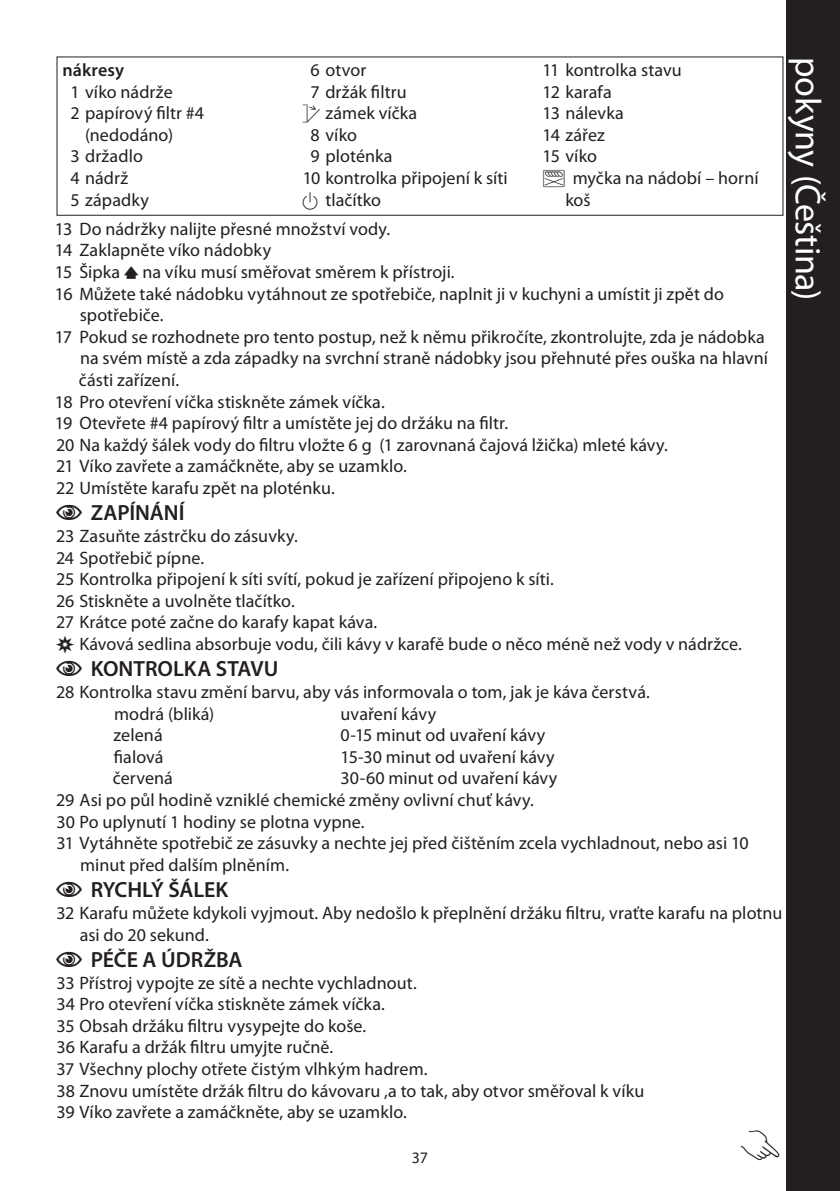
<style>
.page{position:relative;width:840px;height:1191px;background:#fff}
.page>*{position:absolute;margin:0;border:0;box-sizing:border-box;transform-origin:0 0}
.t1{font:36px "Myriad Pro";letter-spacing:-.01em;color:#fff}
.t2{font:32px "Myriad Points";color:#231f20}
.t3{font:600 22px "Myriad Pro";letter-spacing:-.005em;color:#231f20}
.t4{font:18px/21.6px "Myriad Pro";letter-spacing:.005em;color:#231f20}
.t5{font:600 18px "Myriad Pro";letter-spacing:.005em;color:#231f20}
.t6{font:16px "Myriad Pro";color:#231f20}
.s1{font-family:"Myriad Graphics"}
.s2{font-family:"Myriad Bitsn Bobs"}
.s3{font-family:"Myriad Points";font-weight:400}
</style>
<div class="page">
<div style="left:785px;top:0;width:54px;height:1191px;background:#231f20"></div>
<p class="t5" style="left:62px;top:60px;width:63px">nákresy</p>
<p class="t4" style="left:70px;top:81px;width:104px">1 víko nádrže</p>
<p class="t4" style="left:70px;top:102px;width:135px">2 papírový filtr #4</p>
<p class="t4" style="left:85px;top:124px;width:89px">(nedodáno)</p>
<p class="t4" style="left:70px;top:146px;width:74px">3 držadlo</p>
<p class="t4" style="left:70px;top:167px;width:59px">4 nádrž</p>
<p class="t4" style="left:70px;top:189px;width:80px">5 západky</p>
<p class="t4" style="left:310px;top:59px;width:57px">6 otvor</p>
<p class="t4" style="left:310px;top:81px;width:97px">7 držák filtru</p>
<p class="t4" style="left:325px;top:102px;width:93px">zámek víčka</p>
<p class="t4" style="left:310px;top:124px;width:48px">8 víko</p>
<p class="t4" style="left:310px;top:146px;width:83px">9 ploténka</p>
<p class="t4" style="left:302px;top:167px;width:206px">10 kontrolka připojení k síti</p>
<p class="t4" style="left:302px;top:189px;width:80px"><span class="s1">2</span> tlačítko</p>
<p class="t4" style="left:542px;top:59px;width:141px">11 kontrolka stavu</p>
<p class="t4" style="left:542px;top:81px;width:70px">12 karafa</p>
<p class="t4" style="left:542px;top:102px;width:82px">13 nálevka</p>
<p class="t4" style="left:542px;top:124px;width:64px">14 zářez</p>
<p class="t4" style="left:542px;top:146px;width:56px">15 víko</p>
<p class="t4" style="left:542px;top:167px;width:217px"><span class="s2">¬</span> myčka na nádobí – horní</p>
<p class="t4" style="left:565px;top:189px;width:27px">koš</p>
<p class="t4" style="left:55px;top:218px;width:336px">13 Do nádržky nalijte přesné množství vody.</p>
<p class="t4" style="left:55px;top:239px;width:217px">14 Zaklapněte víko nádobky</p>
<p class="t4" style="left:55px;top:261px;width:401px">15 Šipka <span class="s2">B</span> na víku musí směřovat směrem k přístroji.</p>
<p class="t4" style="left:55px;top:283px;width:670px">16 Můžete také nádobku vytáhnout ze spotřebiče, naplnit ji v kuchyni a umístit ji zpět do</p>
<p class="t4" style="left:80px;top:304px;width:85px">spotřebiče.</p>
<p class="t4" style="left:55px;top:326px;width:710px">17 Pokud se rozhodnete pro tento postup, než k němu přikročíte, zkontrolujte, zda je nádobka</p>
<p class="t4" style="left:80px;top:347px;width:689px">na svém místě a zda západky na svrchní straně nádobky jsou přehnuté přes ouška na hlavní</p>
<p class="t4" style="left:79px;top:369px;width:102px">části zařízení.</p>
<p class="t4" style="left:55px;top:391px;width:331px">18 Pro otevření víčka stiskněte zámek víčka.</p>
<p class="t4" style="left:55px;top:412px;width:454px">19 Otevřete #4 papírový filtr a umístěte jej do držáku na filtr.</p>
<p class="t4" style="left:56px;top:434px;width:613px">20 Na každý šálek vody do filtru vložte 6 g (1 zarovnaná čajová lžička) mleté kávy.</p>
<p class="t4" style="left:56px;top:455px;width:352px">21 Víko zavřete a zamáčkněte, aby se uzamklo.</p>
<p class="t4" style="left:56px;top:477px;width:280px">22 Umístěte karafu zpět na ploténku.</p>
<p class="t3" style="left:55px;top:501px;width:131px"><span class="s3">C</span> ZAPÍNÁNÍ</p>
<p class="t4" style="left:56px;top:525px;width:687px">23 Zasuňte zástrčku do zásuvky.<br>24 Spotřebič pípne.<br>25 Kontrolka připojení k síti svítí, pokud je zařízení připojeno k síti.<br>26 Stiskněte a uvolněte tlačítko.<br>27 Krátce poté začne do karafy kapat káva.<br><span class="s1">,</span> Kávová sedlina absorbuje vodu, čili kávy v karafě bude o něco méně než vody v nádržce.</p>
<p class="t3" style="left:55px;top:657px;width:225px"><span class="s3">C</span> KONTROLKA STAVU</p>
<p class="t4" style="left:114px;top:681px;width:537px;text-indent:-58px">28 Kontrolka stavu změní barvu, aby vás informovala o tom, jak je káva čerstvá. modrá (bliká)</p>
<p class="t4" style="left:340px;top:703px;width:97px">uvaření kávy</p>
<h1 class="t1" style="left:827px;top:57px;width:245px;rotate:90deg">pokyny (Čeština)</h1>
<p class="t4" style="left:113px;top:724px;width:51px">zelená</p>
<p class="t4" style="left:340px;top:724px;width:206px">0-15 minut od uvaření kávy</p>
<p class="t4" style="left:114px;top:746px;width:51px">fialová</p>
<p class="t4" style="left:340px;top:746px;width:216px">15-30 minut od uvaření kávy</p>
<p class="t4" style="left:113px;top:767px;width:61px">červená</p>
<p class="t4" style="left:340px;top:767px;width:218px">30-60 minut od uvaření kávy</p>
<p class="t4" style="left:56px;top:789px;width:479px">29 Asi po půl hodině vzniklé chemické změny ovlivní chuť kávy.</p>
<p class="t4" style="left:56px;top:811px;width:309px">30 Po uplynutí 1 hodiny se plotna vypne.</p>
<p class="t4" style="left:56px;top:832px;width:693px">31 Vytáhněte spotřebič ze zásuvky a nechte jej před čištěním zcela vychladnout, nebo asi 10</p>
<p class="t4" style="left:80px;top:854px;width:210px">minut před dalším plněním.</p>
<p class="t3" style="left:55px;top:877px;width:174px"><span class="s3">C</span> RYCHLÝ ŠÁLEK</p>
<p class="t4" style="left:80px;top:902px;width:703px;text-indent:-23px">32 Karafu můžete kdykoli vyjmout. Aby nedošlo k přeplnění držáku filtru, vraťte karafu na plotnu asi do 20 sekund.</p>
<p class="t3" style="left:55px;top:947px;width:189px"><span class="s3">C</span> PÉČE A ÚDRŽBA</p>
<p class="t4" style="left:56px;top:971px;width:589px">33 Přístroj vypojte ze sítě a nechte vychladnout.<br>34 Pro otevření víčka stiskněte zámek víčka.<br>35 Obsah držáku filtru vysypejte do koše.<br>36 Karafu a držák filtru umyjte ručně.<br>37 Všechny plochy otřete čistým vlhkým hadrem.<br>38 Znovu umístěte držák filtru do kávovaru ,a to tak, aby otvor směřoval k víku 39 Víko zavřete a zamáčkněte, aby se uzamklo.</p>
<p class="t6" style="left:412px;top:1149px;width:18px">37</p>
<h2 class="t2" style="left:738px;top:1126px;width:43px">[</h2>
</div>
